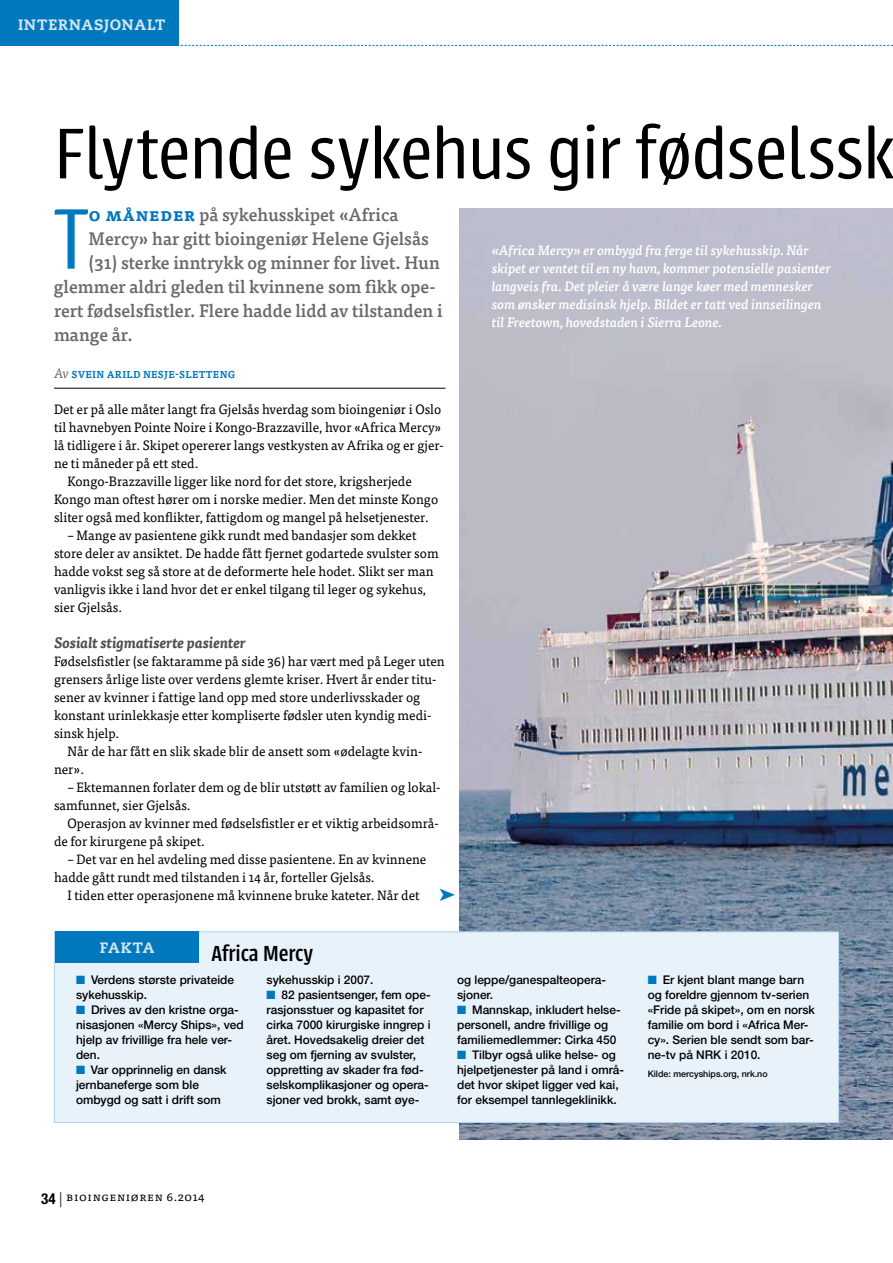
<style>
.page{position:relative;width:893px;height:1263px;background:#fff}
.page>*{position:absolute;margin:0;border:0;box-sizing:border-box;transform-origin:0 0}
.t1{font:300 94.65px "Urbana";color:#0078be;scale:.96 1}
.t2{font:300 79.05px "Urbana";letter-spacing:-.02em;color:#000}
.t3{font:500 24px "Urbana";color:#000;scale:.96 1}
.t4{font:500 18px "Tisa Pro";color:#69686d;scale:.96 1}
.t5{font:italic 700 15px "Tisa Pro";color:#504f54;scale:.96 1}
.t6{font:800 15px "Caecilia LT Std";letter-spacing:.055em;color:#d3e5ef}
.t7{font:13.5px/18px "Tisa Pro";color:#000;scale:.96 1}
.t8{font:italic 500 13.5px/18px "Tisa Pro";color:#fff}
.t9{font:500 12px/15px "Helvetica Neue LT Pro";color:#000}
.t10{font:12px "Tisa Pro";letter-spacing:.05em;color:#000}
.t11{font:700 9.9px "Tisa Pro";letter-spacing:.03em;color:#0078be;scale:.96 1}
.t12{font:500 9px "Helvetica Neue LT Pro";color:#000}
.s1{font-weight:700;color:#0078be}
.s2{font-weight:400;font-style:italic;font-size:13.5px;color:#69686d}
.s3{color:#0078be}
.s4{font-family:"Helvetica Neue LT Pro";font-weight:700;font-stretch:condensed;font-size:15px}
.s5{font-family:"Helvetica Neue LT Pro";font-weight:300;font-size:15px}
</style>
<div class="page">
<img style="left:459px;top:208px;width:434px;height:932px">
<div style="left:0;top:0;width:179px;height:46px;background:#0078be"></div>
<svg style="left:179px;top:45px;width:714px;height:1px"></svg>
<hr style="left:54px;top:388px;width:392px;height:1px;background:#000">
<div style="left:54px;top:932px;width:785px;height:190px;background:#e8f2fb"></div>
<div style="left:54px;top:931px;width:785px;height:192px;border:1px solid #aed2ef"></div>
<div style="left:55px;top:931px;width:144px;height:31px;background:#0078be"></div>
<p class="t6" style="left:18px;top:15px;width:149px">INTERNASJONALT</p>
<h2 class="t2" style="left:54px;top:112px;width:843px">Flytende sykehus gir fødselssk</h2>
<h1 class="t1" style="left:54px;top:190px;width:37px">T</h1>
<h3 class="t4" style="left:89px;top:200px;width:324px"><span class="s1">o måneder</span> på sykehusskipet «Africa</h3>
<h3 class="t4" style="left:89px;top:224px;width:356px">Mercy» har gitt bioingeniør Helene Gjelsås</h3>
<h3 class="t4" style="left:89px;top:248px;width:367px">(31) sterke inntrykk og minner for livet. Hun</h3>
<h3 class="t4" style="left:54px;top:272px;width:399px">glemmer aldri gleden til kvinnene som fikk ope-</h3>
<h3 class="t4" style="left:54px;top:296px;width:406px">rert fødselsfistler. Flere hadde lidd av tilstanden i</h3>
<h3 class="t4" style="left:54px;top:320px;width:84px">mange år.</h3>
<p class="t11" style="left:54px;top:366px;width:190px"><span class="s2">Av</span> SVEIN ARILD NESJE-SLETTENG</p>
<p class="t7" style="left:54px;top:399px;width:405px">Det er på alle måter langt fra Gjelsås hverdag som bioingeniør i Oslo</p>
<p class="t7" style="left:54px;top:417px;width:405px">til havnebyen Pointe Noire i Kongo-Brazzaville, hvor «Africa Mercy»</p>
<p class="t7" style="left:54px;top:435px;width:407px">lå tidligere i år. Skipet opererer langs vestkysten av Afrika og er gjer-</p>
<p class="t7" style="left:54px;top:453px;width:152px">ne ti måneder på ett sted.</p>
<p class="t7" style="left:68px;top:471px;width:360px">Kongo-Brazzaville ligger like nord for det store, krigsherjede</p>
<p class="t7" style="left:54px;top:489px;width:402px">Kongo man oftest hører om i norske medier. Men det minste Kongo</p>
<p class="t7" style="left:54px;top:507px;width:392px">sliter også med konflikter, fattigdom og mangel på helsetjenester.</p>
<p class="t7" style="left:54px;top:525px;width:402px;text-indent:14px">– Mange av pasientene gikk rundt med bandasjer som dekket store deler av ansiktet. De hadde fått fjernet godartede svulster som hadde vokst seg så store at de deformerte hele hodet. Slikt ser man vanligvis ikke i land hvor det er enkel tilgang til leger og sykehus, sier Gjelsås.</p>
<p class="t5" style="left:54px;top:631px;width:201px">Sosialt stigmatiserte pasienter</p>
<p class="t7" style="left:54px;top:651px;width:409px">Fødselsfistler (se faktaramme på side 36) har vært med på Leger uten</p>
<p class="t7" style="left:54px;top:669px;width:400px">grensers årlige liste over verdens glemte kriser. Hvert år ender titu-</p>
<p class="t7" style="left:54px;top:687px;width:383px">sener av kvinner i fattige land opp med store underlivsskader og</p>
<p class="t7" style="left:54px;top:705px;width:395px">konstant urinlekkasje etter kompliserte fødsler uten kyndig medi-</p>
<p class="t7" style="left:54px;top:723px;width:69px">sinsk hjelp.</p>
<p class="t7" style="left:68px;top:741px;width:371px">Når de har fått en slik skade blir de ansett som «ødelagte kvin-</p>
<p class="t7" style="left:54px;top:759px;width:33px">ner».</p>
<p class="t7" style="left:54px;top:777px;width:404px;text-indent:14px">– Ektemannen forlater dem og de blir utstøtt av familien og lokal&shy;samfunnet, sier Gjelsås.</p>
<p class="t7" style="left:54px;top:813px;width:402px;text-indent:14px">Operasjon av kvinner med fødselsfistler er et viktig arbeidsområ&shy;de for kirurgene på skipet.</p>
<p class="t7" style="left:54px;top:849px;width:389px;text-indent:14px">– Det var en hel avdeling med disse pasientene. En av kvinnene hadde gått rundt med tilstanden i 14 år, forteller Gjelsås.</p>
<p class="t7" style="left:68px;top:885px;width:368px">I tiden etter operasjonene må kvinnene bruke kateter. Når det</p>
<p class="t8" style="left:492px;top:240px;width:341px">«Africa Mercy» er ombygd fra ferge til sykehusskip. Når skipet er ventet til en ny havn, kommer potensielle pasienter langveis fra. Det pleier å være lange køer med mennesker som ønsker medisinsk hjelp. Bildet er tatt ved innseilingen til Freetown, hovedstaden i Sierra Leone.</p>
<p class="t6" style="left:100px;top:938px;width:56px">FAKTA</p>
<h3 class="t3" style="left:211px;top:940px;width:107px">Africa Mercy</h3>
<p class="t9" style="left:76px;top:972px;width:160px"><span class="s3">■</span> Verdens største privateide sykehusskip.</p>
<p class="t9" style="left:76px;top:1002px;width:169px"><span class="s3">■</span> Drives av den kristne orga&shy;nisasjonen «Mercy Ships», ved hjelp av frivillige fra hele ver&shy;den.</p>
<p class="t9" style="left:76px;top:1062px;width:152px"><span class="s3">■</span> Var opprinnelig en dansk jernbaneferge som ble ombygd og satt i drift som</p>
<p class="t9" style="left:267px;top:972px;width:108px">sykehusskip i 2007.</p>
<p class="t9" style="left:267px;top:987px;width:166px"><span class="s3">■</span> 82 pasientsenger, fem ope&shy;rasjonsstuer og kapasitet for cirka 7000 kirurgiske inngrep i året. Hovedsakelig dreier det seg om fjerning av svulster, oppretting av skader fra fød&shy;selskomplikasjoner og opera&shy;sjoner ved brokk, samt øye-</p>
<p class="t9" style="left:457px;top:972px;width:151px">og leppe/ganespalteopera&shy;sjoner.</p>
<p class="t9" style="left:457px;top:1002px;width:165px"><span class="s3">■</span> Mannskap, inkludert helse&shy;personell, andre frivillige og familiemedlemmer: Cirka 450</p>
<p class="t9" style="left:457px;top:1047px;width:169px"><span class="s3">■</span> Tilbyr også ulike helse- og hjelpetjenester på land i områ&shy;det hvor skipet ligger ved kai, for eksempel tannlegeklinikk.</p>
<p class="t9" style="left:648px;top:972px;width:169px"><span class="s3">■</span> Er kjent blant mange barn og foreldre gjennom tv-serien «Fride på skipet», om en norsk familie om bord i «Africa Mer&shy;cy». Serien ble sendt som bar&shy;ne-tv på NRK i 2010.</p>
<p class="t12" style="left:648px;top:1068px;width:122px">Kilde: mercyships.org, nrk.no</p>
<p class="t10" style="left:41px;top:1188px;width:165px"><span class="s4">34</span> <span class="s5">|</span> Bioingeniøren 6.2014</p>
</div>
